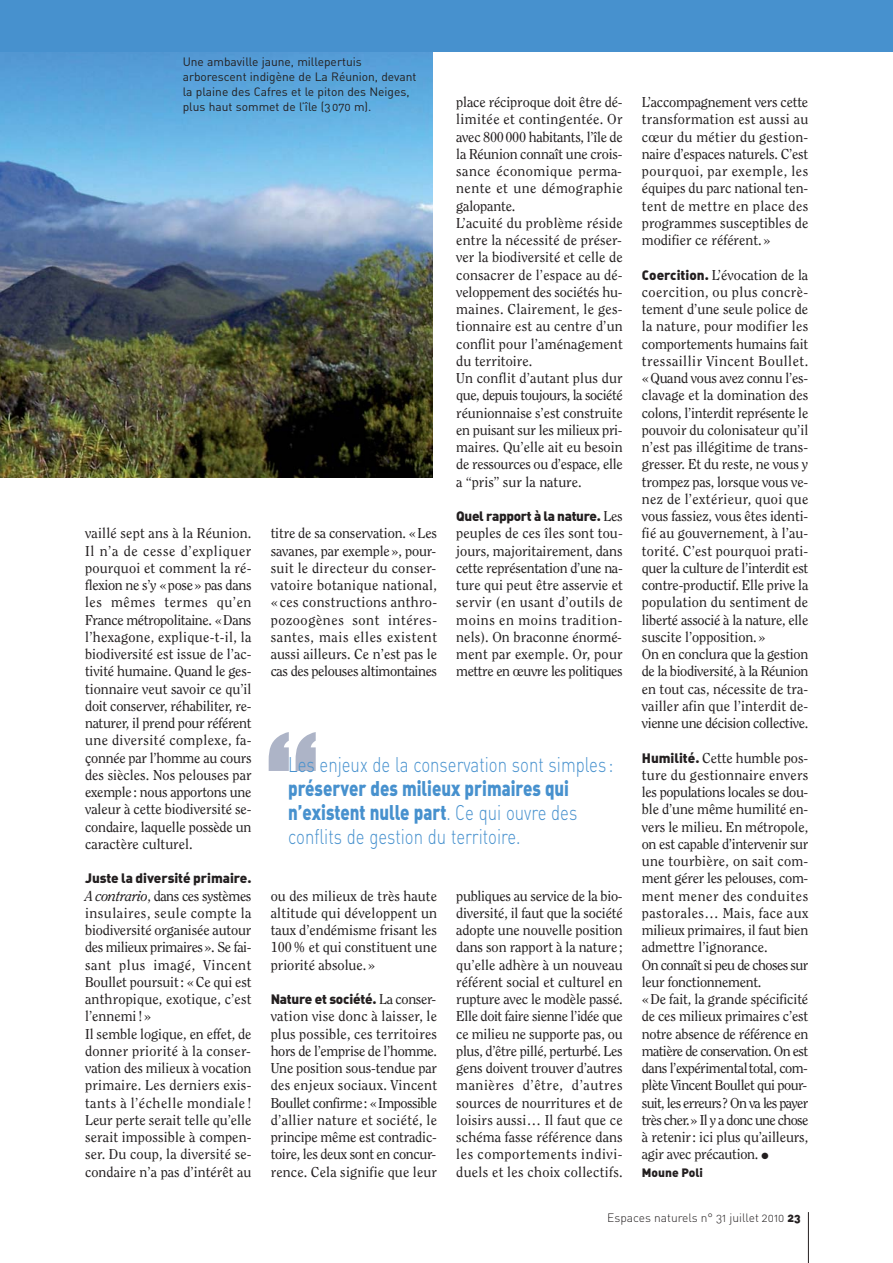
<style>
.page{position:relative;width:893px;height:1263px;background:#fff}
.page>*{position:absolute;margin:0;border:0;box-sizing:border-box;transform-origin:0 0}
.t1{font:152.1px "Impact";color:#adb4c7}
.t2{font:21px "DIN Light Alternate";color:#4791ce;scale:.8 1}
.t3{font:21px/24px "DIN Black Alternate";color:#4791ce;scale:.8 1}
.t4{font:14.25px/17.2px "Clearface";letter-spacing:-.005em;color:#231f20;text-align:justify}
.t5{font:13.5px "DIN Black Alternate";letter-spacing:-.015em;color:#231f20}
.t6{font:12px/15px "DIN Regular Alternate";color:#231f20}
.t7{font:12px "DIN Light Alternate";color:#231f20}
.t8{font:12px "DIN Black Alternate";color:#231f20}
.s1{font-family:"Clearface";font-size:14.25px}
.s2{font-style:italic}
.s3{font-family:"DIN Light Alternate"}
.s4{font-family:"DIN Black Alternate";font-size:13.5px}
.s5{font-family:"DIN Black Alternate"}
</style>
<div class="page">
<img style="left:0;top:51px;width:432px;height:427px">
<div style="left:0;top:0;width:892px;height:51px;background:#4791ce"></div>
<hr style="left:808px;top:1212px;width:1px;height:51px;background:#231f20">
<p class="t6" style="left:183px;top:56px;width:235px">Une ambaville jaune, millepertuis arborescent indigène de La Réunion, devant la plaine des Cafres et le piton des Neiges, plus haut sommet de l’île (3 070 m).</p>
<p class="t4" style="left:456px;top:94px;width:168px;text-align:left">place réciproque doit être dé&shy;limitée et contingentée. Or avec 800000 habitants, l’île de la Réunion connaît une crois&shy;sance économique perma&shy;nente et une démographie galopante.<br>L’acuité du problème réside entre la nécessité de préser&shy;ver la biodiversité et celle de consacrer de l’espace au dé&shy;veloppement des sociétés hu&shy;maines. Clairement, le ges&shy;tionnaire est au centre d’un conflit pour l’aménagement du territoire.<br>Un conflit d’autant plus dur que, depuis toujours, la société réunionnaise s’est construite en puisant sur les milieux pri&shy;maires. Qu’elle ait eu besoin de ressources ou d’espace, elle a “pris” sur la nature.</p>
<p class="t5" style="left:456px;top:511px;width:168px">Quel rapport à la nature. <span class="s1">Les</span></p>
<p class="t4" style="left:456px;top:526px;width:168px">peuples de ces îles sont tou&shy;jours, majoritairement, dans cette représentation d’une na&shy;ture qui peut être asservie et servir (en usant d’outils de moins en moins tradition&shy;nels). On braconne énormé&shy;ment par exemple. Or, pour mettre en œuvre les politiques</p>
<p class="t4" style="left:271px;top:526px;width:168px">titre de sa conservation. «Les savanes, par exemple», pour&shy;suit le directeur du conser&shy;vatoire botanique national, « ces constructions anthro&shy;pozoogènes sont intéres&shy;santes, mais elles existent aussi ailleurs. Ce n’est pas le cas des pelouses altimontaines</p>
<p class="t4" style="left:85px;top:526px;width:168px">vaillé sept ans à la Réunion.<br>Il n’a de cesse d’expliquer pourquoi et comment la ré&shy;flexion ne s’y «pose» pas dans les mêmes termes qu’en France métropolitaine. «Dans l’hexagone, explique-t-il, la biodiversité est issue de l’ac&shy;tivité humaine. Quand le ges&shy;tionnaire veut savoir ce qu’il doit conserver, réhabiliter, re&shy;naturer, il prend pour référent une diversité complexe, fa&shy;çonnée par l’homme au cours des siècles. Nos pelouses par exemple: nous apportons une valeur à cette biodiversité se&shy;condaire, laquelle possède un caractère culturel.</p>
<p class="t5" style="left:85px;top:874px;width:168px">Juste la diversité primaire.</p>
<p class="t4" style="left:85px;top:888px;width:168px;text-align:left"><span class="s2">A contrario</span>, dans ces systèmes insulaires, seule compte la biodiversité organisée autour des milieux primaires». Se fai&shy;sant plus imagé, Vincent<br>Boullet poursuit: «Ce qui est anthropique, exotique, c’est l’ennemi!»<br>Il semble logique, en effet, de donner priorité à la conser&shy;vation des milieux à vocation primaire. Les derniers exis&shy;tants à l’échelle mondiale !<br>Leur perte serait telle qu’elle serait impossible à compen&shy;ser. Du coup, la diversité se&shy;condaire n’a pas d’intérêt au</p>
<h1 class="t1" style="left:266px;top:744px;width:54px">“</h1>
<h2 class="t2" style="left:288px;top:757px;width:408px">Les enjeux de la conservation sont simples :</h2>
<h2 class="t3" style="left:288px;top:778px;width:363px">préserver des milieux primaires qui n’existent nulle part<span class="s3">. Ce qui ouvre des</span></h2>
<h2 class="t2" style="left:288px;top:829px;width:292px">conflits de gestion du territoire.</h2>
<p class="t4" style="left:271px;top:888px;width:168px">ou des milieux de très haute altitude qui développent un taux d’endémisme frisant les 100% et qui constituent une priorité absolue. »</p>
<p class="t5" style="left:271px;top:994px;width:167px">Nature et société. <span class="s1">La conser-</span></p>
<p class="t4" style="left:271px;top:1009px;width:168px">vation vise donc à laisser, le plus possible, ces territoires hors de l’emprise de l’homme.<br>Une position sous-tendue par des enjeux sociaux. Vincent Boullet confirme: «Impossible d’allier nature et société, le principe même est contradic&shy;toire, les deux sont en concur&shy;rence. Cela signifie que leur</p>
<p class="t4" style="left:456px;top:888px;width:168px">publiques au service de la bio&shy;diversité, il faut que la société adopte une nouvelle position dans son rapport à la nature; qu’elle adhère à un nouveau référent social et culturel en rupture avec le modèle passé.<br>Elle doit faire sienne l’idée que ce milieu ne supporte pas, ou plus, d’être pillé, perturbé. Les gens doivent trouver d’autres manières d’être, d’autres sources de nourritures et de loisirs aussi… Il faut que ce schéma fasse référence dans les comportements indivi&shy;duels et les choix collectifs.</p>
<p class="t4" style="left:642px;top:94px;width:168px">L’accompagnement vers cette transformation est aussi au cœur du métier du gestion&shy;naire d’espaces naturels. C’est pourquoi, par exemple, les équipes du parc national ten&shy;tent de mettre en place des programmes susceptibles de modifier ce référent. »</p>
<p class="t4" style="left:642px;top:267px;width:168px;text-align:left"><span class="s4">Coercition.</span> L’évocation de la coercition, ou plus concrè&shy;tement d’une seule police de la nature, pour modifier les comportements humains fait tressaillir Vincent Boullet. «Quand vous avez connu l’es&shy;clavage et la domination des colons, l’interdit représente le pouvoir du colonisateur qu’il n’est pas illégitime de trans&shy;gresser. Et du reste, ne vous y trompez pas, lorsque vous ve&shy;nez de l’extérieur, quoi que vous fassiez, vous êtes identi&shy;fié au gouvernement, à l’au&shy;torité. C’est pourquoi prati&shy;quer la culture de l’interdit est contre-productif. Elle prive la population du sentiment de liberté associé à la nature, elle suscite l’opposition.»<br>On en conclura que la gestion de la biodiversité, à la Réunion en tout cas, nécessite de tra&shy;vailler afin que l’interdit de&shy;vienne une décision collective.</p>
<p class="t4" style="left:642px;top:750px;width:168px;text-align:left"><span class="s4">Humilité.</span> Cette humble pos&shy;ture du gestionnaire envers les populations locales se dou&shy;ble d’une même humilité en&shy;vers le milieu. En métropole, on est capable d’intervenir sur une tourbière, on sait com&shy;ment gérer les pelouses, com&shy;ment mener des conduites pastorales… Mais, face aux milieux primaires, il faut bien admettre l’ignorance.<br>On connaît si peu de choses sur leur fonctionnement.<br>«De fait, la grande spécificité de ces milieux primaires c’est notre absence de référence en matière de conservation. On est dans l’expérimentaltotal, com&shy;plète Vincent Boullet qui pour&shy;suit, les erreurs? On va les payer très cher.» Il y a donc une chose à retenir: ici plus qu’ailleurs, agir avec précaution. ●</p>
<p class="t8" style="left:642px;top:1168px;width:63px">Moune Poli</p>
<p class="t7" style="left:607px;top:1213px;width:195px">Espaces naturels n° 31 juillet 2010 <span class="s5">23</span></p>
</div>
